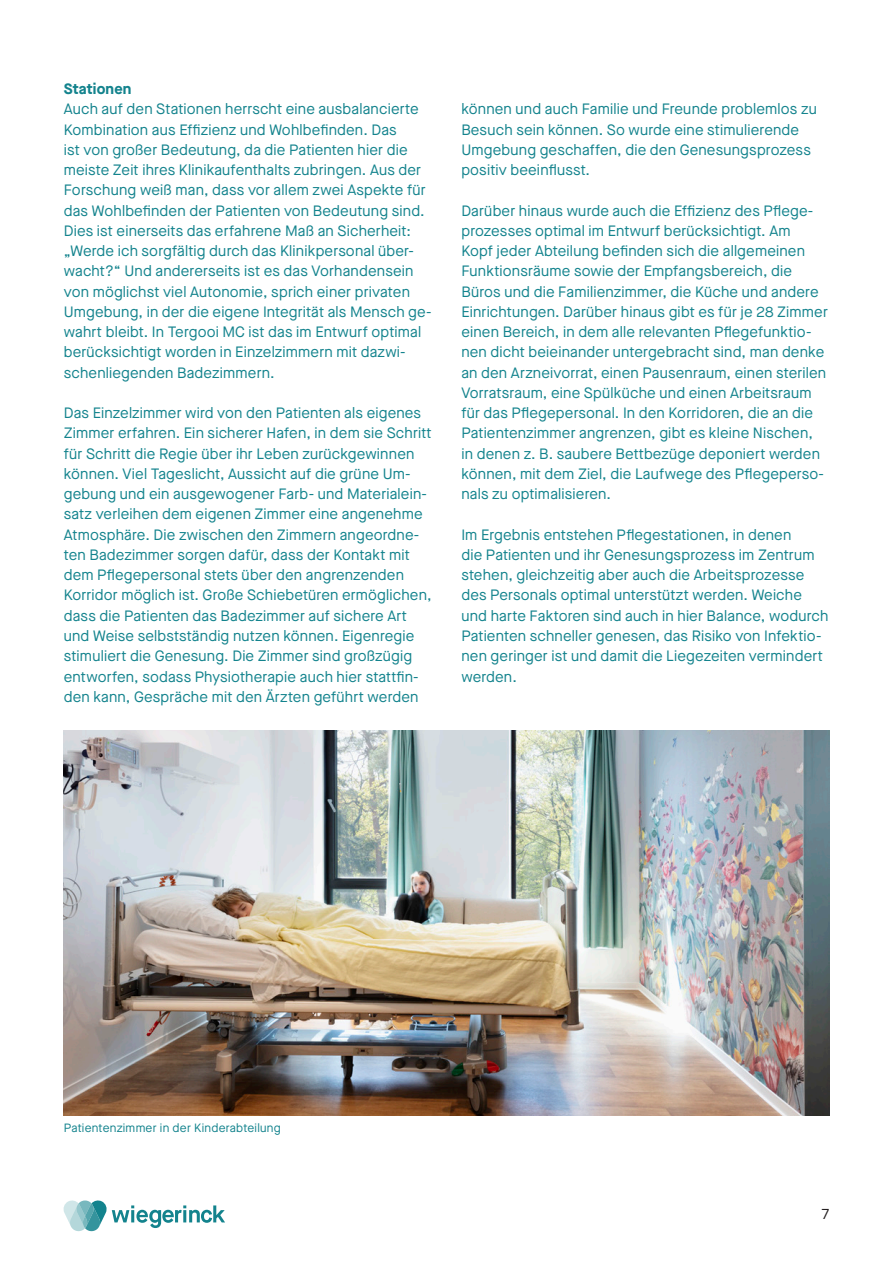
<style>
.page{position:relative;width:893px;height:1263px;background:#fff}
.page>*{position:absolute;margin:0;border:0;box-sizing:border-box;transform-origin:0 0}
.Broodtekst_-_DE{font:15px/20.2px "Maison Neue";letter-spacing:.01em;color:#13838d}
.Broodtekst_-_DE-2{font:700 15px "Maison Neue";letter-spacing:.01em;color:#13838d}
.t1{font:15px "Maison Neue";color:#231f20}
.Onderschrift{font:12px "Maison Neue";letter-spacing:.02em;color:#13838d}
</style>
<div class="page">
<img style="left:64px;top:731px;width:765px;height:385px">
<svg style="left:64px;top:1200px;width:161px;height:31px"></svg>
<p class="Broodtekst_-_DE-2" style="left:64px;top:78px;width:69px">Stationen</p>
<p class="Broodtekst_-_DE" style="left:64px;top:99px;width:369px">Auch auf den Stationen herrscht eine ausbalancierte Kombination aus Effizienz und Wohlbefinden. Das<br>ist von großer Bedeutung, da die Patienten hier die meiste Zeit ihres Klinikaufenthalts zubringen. Aus der Forschung weiß man, dass vor allem zwei Aspekte für das Wohlbefinden der Patienten von Bedeutung sind.<br>Dies ist einerseits das erfahrene Maß an Sicherheit: „Werde ich sorgfältig durch das Klinikpersonal über&shy;wacht?“ Und andererseits ist es das Vorhandensein von möglichst viel Autonomie, sprich einer privaten Umgebung, in der die eigene Integrität als Mensch ge&shy;wahrt bleibt. In Tergooi MC ist das im Entwurf optimal berücksichtigt worden in Einzelzimmern mit dazwi&shy;schenliegenden Badezimmern.</p>
<p class="Broodtekst_-_DE" style="left:64px;top:403px;width:369px">Das Einzelzimmer wird von den Patienten als eigenes Zimmer erfahren. Ein sicherer Hafen, in dem sie Schritt für Schritt die Regie über ihr Leben zurückgewinnen können. Viel Tageslicht, Aussicht auf die grüne Um&shy;gebung und ein ausgewogener Farb- und Materialein&shy;satz verleihen dem eigenen Zimmer eine angenehme Atmosphäre. Die zwischen den Zimmern angeordne&shy;ten Badezimmer sorgen dafür, dass der Kontakt mit dem Pflegepersonal stets über den angrenzenden Korridor möglich ist. Große Schiebetüren ermöglichen, dass die Patienten das Badezimmer auf sichere Art und Weise selbstständig nutzen können. Eigenregie stimuliert die Genesung. Die Zimmer sind großzügig entworfen, sodass Physiotherapie auch hier stattfin&shy;den kann, Gespräche mit den Ärzten geführt werden</p>
<p class="Broodtekst_-_DE" style="left:461px;top:99px;width:357px">können und auch Familie und Freunde problemlos zu Besuch sein können. So wurde eine stimulierende Umgebung geschaffen, die den Genesungsprozess positiv beeinflusst.</p>
<p class="Broodtekst_-_DE" style="left:461px;top:200px;width:368px">Darüber hinaus wurde auch die Effizienz des Pflege&shy;prozesses optimal im Entwurf berücksichtigt. Am<br>Kopf jeder Abteilung befinden sich die allgemeinen Funktionsräume sowie der Empfangsbereich, die Büros und die Familienzimmer, die Küche und andere Einrichtungen. Darüber hinaus gibt es für je 28 Zimmer einen Bereich, in dem alle relevanten Pflegefunktio&shy;nen dicht beieinander untergebracht sind, man denke an den Arzneivorrat, einen Pausenraum, einen sterilen Vorratsraum, eine Spülküche und einen Arbeitsraum für das Pflegepersonal. In den Korridoren, die an die Patientenzimmer angrenzen, gibt es kleine Nischen, in denen z. B. saubere Bettbezüge deponiert werden können, mit dem Ziel, die Laufwege des Pflegeperso&shy;nals zu optimalisieren.</p>
<p class="Broodtekst_-_DE" style="left:461px;top:524px;width:369px">Im Ergebnis entstehen Pflegestationen, in denen<br>die Patienten und ihr Genesungsprozess im Zentrum stehen, gleichzeitig aber auch die Arbeitsprozesse des Personals optimal unterstützt werden. Weiche und harte Faktoren sind auch in hier Balance, wodurch Patienten schneller genesen, das Risiko von Infektio&shy;nen geringer ist und damit die Liegezeiten vermindert werden.</p>
<p class="Onderschrift" style="left:64px;top:1120px;width:219px">Patientenzimmer in der Kinderabteilung</p>
<p class="t1" style="left:822px;top:1204px;width:9px">7</p>
</div>
